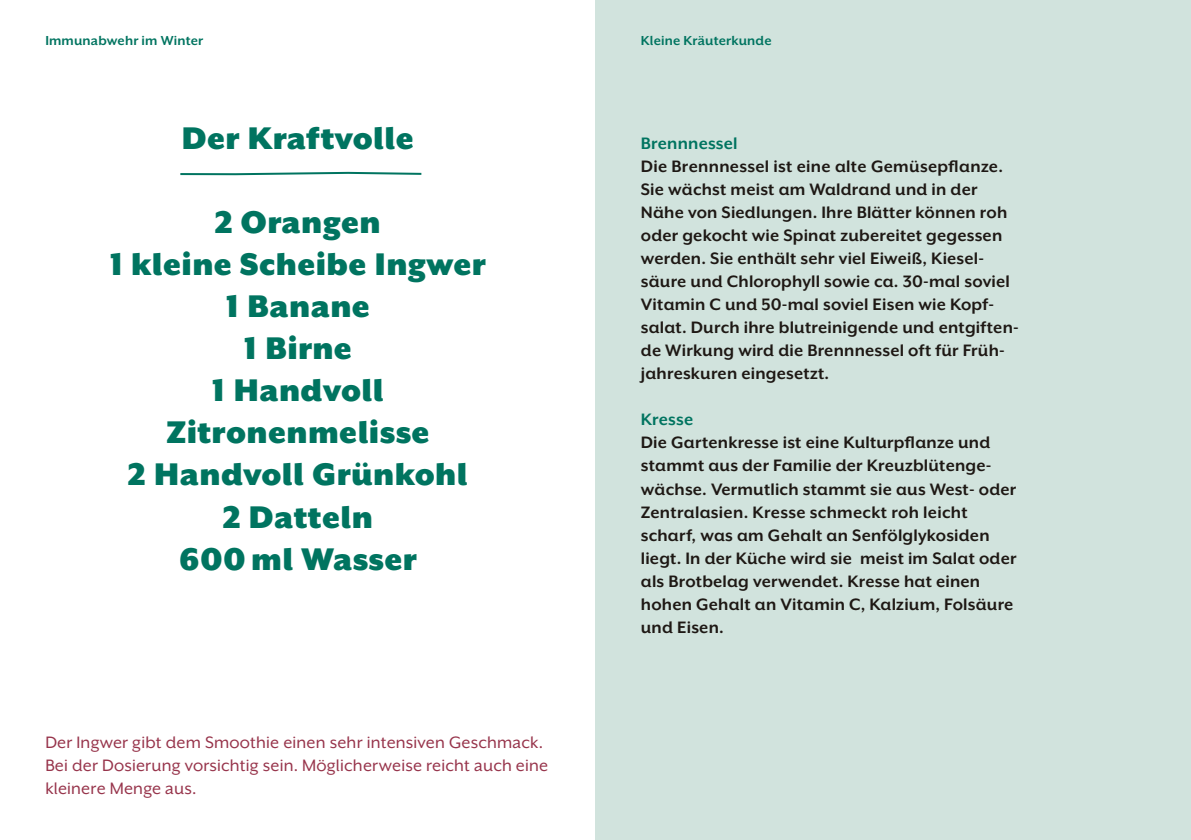
<style>
.page{position:relative;width:1191px;height:840px;background:#fff}
.page>*{position:absolute;margin:0;border:0;box-sizing:border-box;transform-origin:0 0}
.t1{font:900 36px/42px "Mr Eaves XL San OT";letter-spacing:.01em;color:#007460;text-align:center}
.t2{font:700 19px/23px "Mr Eaves XL San OT";letter-spacing:.01em;color:#1e1814}
.t3{font:19px/23px "Mr Eaves XL San OT";letter-spacing:.01em;color:#97344b}
.t4{font:700 19px "Mr Eaves XL San OT";letter-spacing:.01em;color:#007460}
.t5{font:700 15px "Mr Eaves XL San OT";letter-spacing:.01em;color:#007460}
</style>
<div class="page">
<div style="left:595px;top:0;width:596px;height:839px;background:#d1e3dd"></div>
<svg style="left:180px;top:171px;width:242px;height:5px"></svg>
<p class="t5" style="left:45px;top:33px;width:159px">Immunabwehr im Winter</p>
<p class="t5" style="left:641px;top:33px;width:132px">Kleine Kräuterkunde</p>
<h1 class="t1" style="left:182px;top:117px;width:234px">Der Kraftvolle</h1>
<h1 class="t1" style="left:110px;top:201px;width:377px">2 Orangen<br>1 kleine Scheibe Ingwer<br>1 Banane<br>1 Birne<br>1 Handvoll<br>Zitronenmelisse<br>2 Handvoll Grünkohl<br>2 Datteln<br>600 ml Wasser</h1>
<p class="t3" style="left:45px;top:730px;width:504px">Der Ingwer gibt dem Smoothie einen sehr intensiven Geschmack.<br>Bei der Dosierung vorsichtig sein. Möglicherweise reicht auch eine kleinere Menge aus.</p>
<p class="t4" style="left:641px;top:134px;width:98px">Brennnessel</p>
<p class="t2" style="left:641px;top:155px;width:379px">Die Brennnessel ist eine alte Gemüsepflanze.<br>Sie wächst meist am Waldrand und in der Nähe von Siedlungen. Ihre Blätter können roh oder gekocht wie Spinat zubereitet gegessen werden. Sie enthält sehr viel Eiweiß, Kiesel&shy;säure und Chlorophyll sowie ca. 30-mal soviel Vitamin C und 50-mal soviel Eisen wie Kopf&shy;salat. Durch ihre blutreinigende und entgiften&shy;de Wirkung wird die Brennnessel oft für Früh&shy;jahreskuren eingesetzt.</p>
<p class="t4" style="left:641px;top:410px;width:54px">Kresse</p>
<p class="t2" style="left:641px;top:431px;width:377px">Die Gartenkresse ist eine Kulturpflanze und stammt aus der Familie der Kreuzblütenge&shy;wächse. Vermutlich stammt sie aus West- oder Zentralasien. Kresse schmeckt roh leicht scharf, was am Gehalt an Senfölglykosiden liegt. In der Küche wird sie meist im Salat oder als Brotbelag verwendet. Kresse hat einen hohen Gehalt an Vitamin C, Kalzium, Folsäure und Eisen.</p>
</div>
